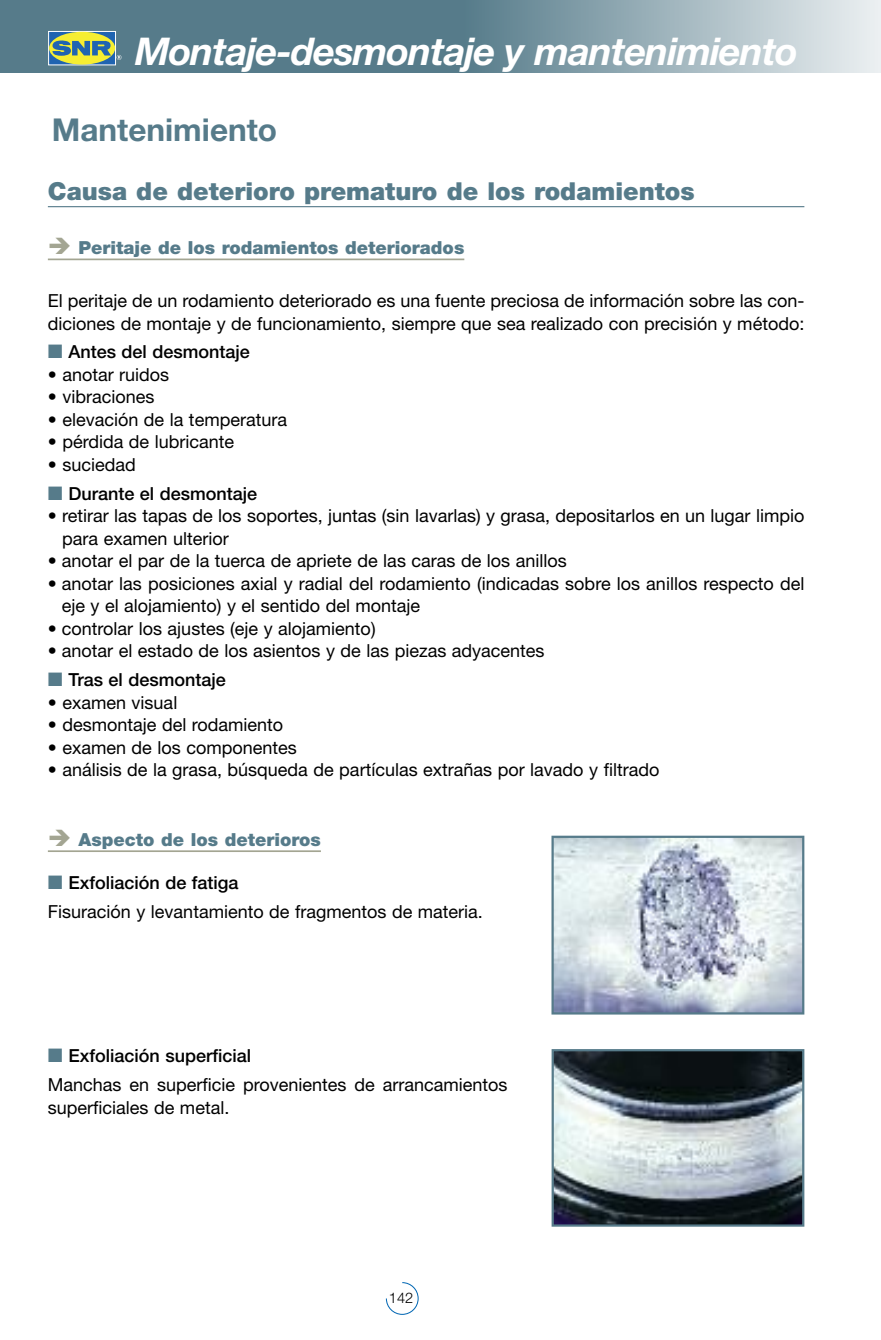
<style>
.page{position:relative;width:881px;height:1340px;background:#fff}
.page>*{position:absolute;margin:0;border:0;box-sizing:border-box;transform-origin:0 0}
.t1{font:italic 700 38.25px "Helvetica Neue";letter-spacing:-.03em;color:#fff}
.t2{font:700 31.5px "Helvetica Neue";color:#567b8a}
.t3{font:900 24.75px "Helvetica Neue";color:#567b8a}
.t4{font:18px/22.5px "Helvetica Neue";color:#000}
.t5{font:900 18px "Helvetica Neue";color:#567b8a}
.t6{font:500 18px "Helvetica Neue";color:#000}
.t7{font:300 14.62px "Helvetica Neue";color:#000}
.s1{font-family:"European Pi Three";font-weight:400;color:#567b8a}
.s2{font-family:"European Pi Three";color:#567b8a}
.s3{font-weight:500}
</style>
<div class="page">
<div style="left:464px;top:0;width:416px;height:72px;background:linear-gradient(to right,#567c8a,#ecf0f1)"></div>
<div style="left:0;top:0;width:464px;height:72px;background:#567b8a"></div>
<svg style="left:386px;top:1282px;width:32px;height:32px"></svg>
<div style="left:49px;top:31px;width:66px;height:34px;background:#2064b1"></div>
<div style="left:48px;top:31px;width:68px;height:34px;border:1px solid #fff"></div>
<div style="left:49px;top:32px;width:66px;height:33px;background:#f6ee31;border-radius:50%"></div>
<svg style="left:52px;top:40px;width:69px;height:20px"></svg>
<hr style="left:48px;top:206px;width:756px;height:1px;background:#567b8a">
<hr style="left:48px;top:258px;width:416px;height:2px;background:#a3a592">
<hr style="left:48px;top:850px;width:273px;height:2px;background:#a3a592">
<img style="left:554px;top:838px;width:247px;height:173px">
<div style="left:551px;top:835px;width:253px;height:179px;border:2px solid #567b8a"></div>
<img style="left:554px;top:1052px;width:247px;height:171px">
<div style="left:551px;top:1049px;width:253px;height:177px;border:2px solid #567b8a"></div>
<h1 class="t1" style="left:135px;top:38px;width:664px">Montaje-desmontaje y mantenimiento</h1>
<h2 class="t2" style="left:52px;top:119px;width:227px">Mantenimiento</h2>
<h3 class="t3" style="left:48px;top:182px;width:648px">Causa de deterioro prematuro de los rodamientos</h3>
<p class="t5" style="left:78px;top:241px;width:387px">Peritaje de los rodamientos deteriorados</p>
<p class="t4" style="left:48px;top:291px;width:757px">El peritaje de un rodamiento deteriorado es una fuente preciosa de información sobre las con&shy;diciones de montaje y de funcionamiento, siempre que sea realizado con precisión y método:</p>
<p class="t6" style="left:48px;top:345px;width:203px"><span class="s1">-</span> Antes del desmontaje</p>
<p class="t4" style="left:48px;top:365px;width:123px">• anotar ruidos</p>
<p class="t4" style="left:48px;top:387px;width:108px">• vibraciones</p>
<p class="t4" style="left:48px;top:410px;width:241px">• elevación de la temperatura</p>
<p class="t4" style="left:48px;top:432px;width:188px">• pérdida de lubricante</p>
<p class="t4" style="left:48px;top:455px;width:89px">• suciedad</p>
<p class="t6" style="left:48px;top:487px;width:211px"><span class="s1">-</span> Durante el desmontaje</p>
<p class="t4" style="left:62px;top:506px;width:743px;text-indent:-14px">• retirar las tapas de los soportes, juntas (sin lavarlas) y grasa, depositarlos en un lugar limpio para examen ulterior</p>
<p class="t4" style="left:48px;top:551px;width:520px">• anotar el par de la tuerca de apriete de las caras de los anillos</p>
<p class="t4" style="left:62px;top:574px;width:744px;text-indent:-14px">• anotar las posiciones axial y radial del rodamiento (indicadas sobre los anillos respecto del eje y el alojamiento) y el sentido del montaje</p>
<p class="t4" style="left:48px;top:619px;width:329px">• controlar los ajustes (eje y alojamiento)</p>
<p class="t4" style="left:48px;top:641px;width:498px">• anotar el estado de los asientos y de las piezas adyacentes</p>
<p class="t6" style="left:48px;top:673px;width:179px"><span class="s1">-</span> Tras el desmontaje</p>
<p class="t4" style="left:48px;top:693px;width:131px">• examen visual</p>
<p class="t4" style="left:48px;top:715px;width:237px">• desmontaje del rodamiento</p>
<p class="t4" style="left:48px;top:738px;width:250px">• examen de los componentes</p>
<p class="t4" style="left:48px;top:760px;width:612px">• análisis de la grasa, búsqueda de partículas extrañas por lavado y filtrado</p>
<p class="t5" style="left:78px;top:832px;width:244px">Aspecto de los deterioros</p>
<p class="t4" style="left:48px;top:870px;width:436px;line-height:28.8px"><span class="s2">-</span> <span class="s3">Exfoliación de fatiga<br></span>Fisuración y levantamiento de fragmentos de materia.</p>
<p class="t4" style="left:48px;top:1043px;width:461px;line-height:28.8px"><span class="s2">-</span> <span class="s3">Exfoliación superficial<br></span>Manchas en superficie provenientes de arrancamientos</p>
<p class="t4" style="left:48px;top:1097px;width:183px">superficiales de metal.</p>
<p class="t7" style="left:389px;top:1292px;width:26px">142</p>
</div>
